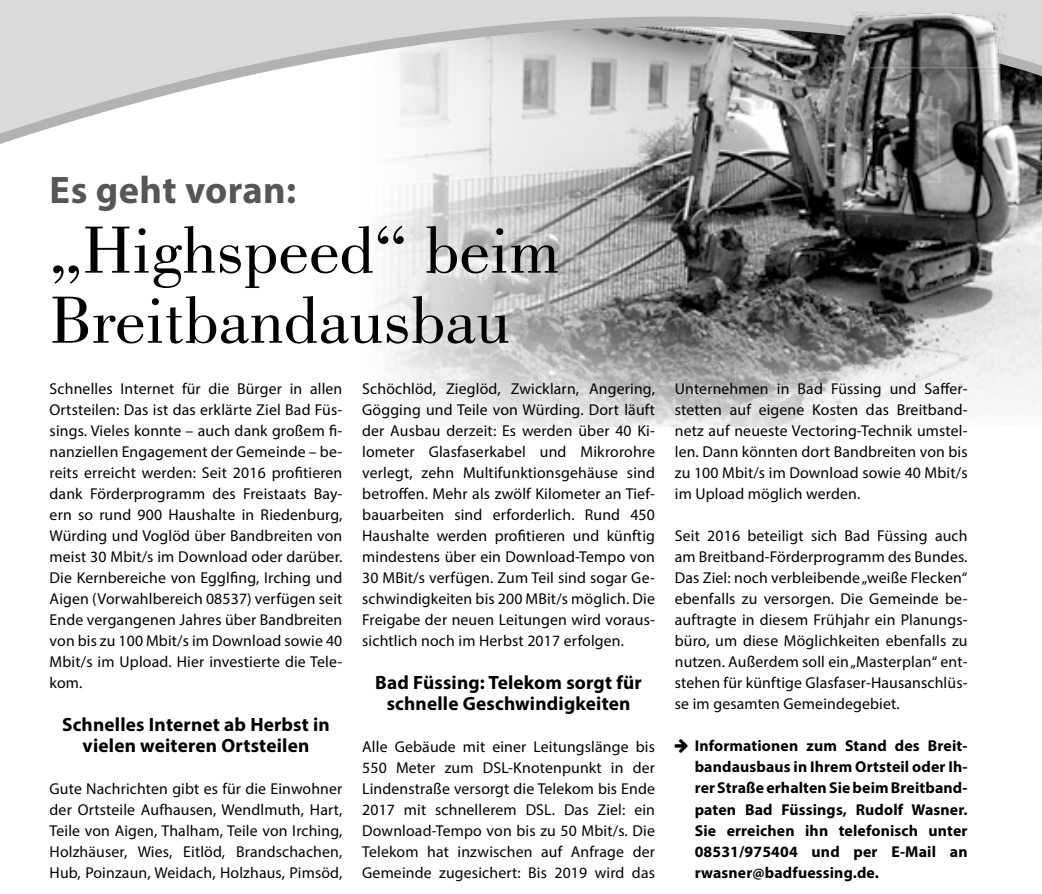
<style>
.page{position:relative;width:1042px;height:894px;background:#fff}
.page>*{position:absolute;margin:0;border:0;box-sizing:border-box;transform-origin:0 0}
.t1{font:70px/70px "Bodoni BT";color:#000}
.t2{font:700 38.5px "Myriad Pro";letter-spacing:.01em;color:#565655}
.t3{font:700 19.25px/21px "Myriad Pro";letter-spacing:.01em;color:#000;text-align:center}
.t4{font:15.75px/21px "Myriad Pro";letter-spacing:.01em;color:#000;text-align:justify}
.t5{font:700 15.75px/21px "Myriad Pro";letter-spacing:.01em;color:#000;text-align:justify}
</style>
<div class="page">
<img style="left:376px;top:307px;width:666px;height:120px">
<svg style="left:0;top:0;width:1042px;height:307px"></svg>
<img style="left:742px;top:0;width:300px;height:124px">
<h2 class="t2" style="left:50px;top:164px;width:248px">Es geht voran:</h2>
<h1 class="t1" style="left:50px;top:213px;width:511px">„Highspeed“ beim<br>Breitbandausbau</h1>
<p class="t4" style="left:50px;top:378px;width:294px">Schnelles Internet für die Bürger in allen Ortsteilen: Das ist das erklärte Ziel Bad Füs&shy;sings. Vieles konnte – auch dank großem fi&shy;nanziellen Engagement der Gemeinde – be&shy;reits erreicht werden: Seit 2016 profitieren dank Förderprogramm des Freistaats Bay&shy;ern so rund 900 Haushalte in Riedenburg, Würding und Voglöd über Bandbreiten von meist 30 Mbit/s im Download oder darüber.<br>Die Kernbereiche von Egglfing, Irching und Aigen (Vorwahlbereich 08537) verfügen seit Ende vergangenen Jahres über Bandbreiten von bis zu 100 Mbit/s im Download sowie 40<br>Mbit/s im Upload. Hier investierte die Tele&shy;kom.</p>
<p class="t3" style="left:62px;top:713px;width:269px">Schnelles Internet ab Herbst in vielen weiteren Ortsteilen</p>
<p class="t4" style="left:50px;top:777px;width:294px">Gute Nachrichten gibt es für die Einwohner der Ortsteile Aufhausen, Wendlmuth, Hart, Teile von Aigen, Thalham, Teile von Irching, Holzhäuser, Wies, Eitlöd, Brandschachen, Hub, Poinzaun, Weidach, Holzhaus, Pimsöd,</p>
<p class="t4" style="left:362px;top:378px;width:294px">Schöchlöd, Zieglöd, Zwicklarn, Angering, Gögging und Teile von Würding. Dort läuft der Ausbau derzeit: Es werden über 40 Ki&shy;lometer Glasfaserkabel und Mikrorohre verlegt, zehn Multifunktionsgehäuse sind betroffen. Mehr als zwölf Kilometer an Tief&shy;bauarbeiten sind erforderlich. Rund 450<br>Haushalte werden profitieren und künftig mindestens über ein Download-Tempo von 30 MBit/s verfügen. Zum Teil sind sogar Ge&shy;schwindigkeiten bis 200 MBit/s möglich. Die Freigabe der neuen Leitungen wird voraus&shy;sichtlich noch im Herbst 2017 erfolgen.</p>
<p class="t3" style="left:375px;top:671px;width:268px">Bad Füssing: Telekom sorgt für schnelle Geschwindigkeiten</p>
<p class="t4" style="left:362px;top:735px;width:294px">Alle Gebäude mit einer Leitungslänge bis 550 Meter zum DSL-Knotenpunkt in der Lindenstraße versorgt die Telekom bis Ende 2017 mit schnellerem DSL. Das Ziel: ein Download-Tempo von bis zu 50 Mbit/s. Die Telekom hat inzwischen auf Anfrage der Gemeinde zugesichert: Bis 2019 wird das</p>
<p class="t4" style="left:675px;top:378px;width:294px">Unternehmen in Bad Füssing und Saffer&shy;stetten auf eigene Kosten das Breitband&shy;netz auf neueste Vectoring-Technik umstel&shy;len. Dann könnten dort Bandbreiten von bis zu 100 Mbit/s im Download sowie 40 Mbit/s im Upload möglich werden.</p>
<p class="t4" style="left:675px;top:525px;width:294px">Seit 2016 beteiligt sich Bad Füssing auch am Breitband-Förderprogramm des Bundes.<br>Das Ziel: noch verbleibende „weiße Flecken“ ebenfalls zu versorgen. Die Gemeinde be&shy;auftragte in diesem Frühjahr ein Planungs&shy;büro, um diese Möglichkeiten ebenfalls zu nutzen. Außerdem soll ein „Masterplan“ ent&shy;stehen für künftige Glasfaser-Hausanschlüs&shy;se im gesamten Gemeindegebiet.</p>
<p class="t5" style="left:694px;top:735px;width:274px">Informationen zum Stand des Breit&shy;bandausbaus in Ihrem Ortsteil oder Ih&shy;rer Straße erhalten Sie beim Breitband&shy;paten Bad Füssings, Rudolf Wasner.<br>Sie erreichen ihn telefonisch unter 08531/975404 und per E-Mail an rwasner@badfuessing.de.</p>
</div>
